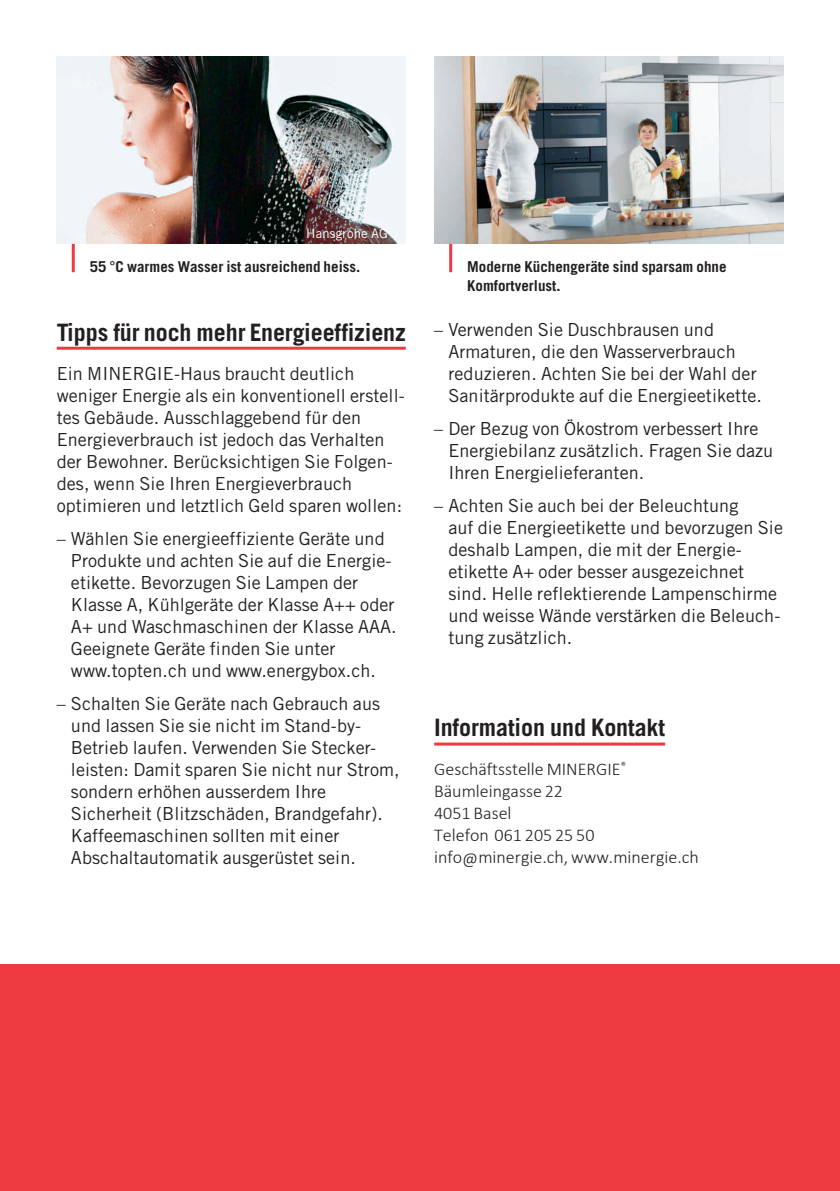
<style>
.page{position:relative;width:840px;height:1191px;background:#fff}
.page>*{position:absolute;margin:0;border:0;box-sizing:border-box;transform-origin:0 0}
.t1{font:700 24px "Trade Gothic LT Std";letter-spacing:-.005em;color:#231f20}
.t2{font:18px/22px "Trade Gothic LT Std";letter-spacing:.005em;color:#231f20}
.t3{font:300 18px/21.8px "Calibri";color:#231f20}
.t4{font:700 15px/19px "Trade Gothic LT Std";color:#231f20}
.t5{font:13px "Trade Gothic LT Std";letter-spacing:.015em;color:#fff}
</style>
<div class="page">
<div style="left:0;top:964px;width:839px;height:227px;background:#ee3a41"></div>
<img style="left:57px;top:57px;width:348px;height:187px">
<hr style="left:57px;top:347px;width:348px;height:3px;background:#ee3a41">
<img style="left:434px;top:57px;width:348px;height:187px">
<hr style="left:72px;top:244px;width:3px;height:28px;background:#ee3a41">
<hr style="left:449px;top:244px;width:3px;height:28px;background:#ee3a41">
<hr style="left:434px;top:742px;width:230px;height:3px;background:#ee3a41">
<p class="t5" style="left:306px;top:226px;width:83px">Hansgrohe AG</p>
<p class="t4" style="left:90px;top:257px;width:272px">55 °C warmes Wasser ist ausreichend heiss.</p>
<p class="t4" style="left:467px;top:257px;width:261px">Moderne Küchengeräte sind sparsam ohne<br>Komfortverlust.</p>
<p class="t2" style="left:448px;top:319px;width:315px;text-indent:-14px">– Verwenden Sie Duschbrausen und Armaturen, die den Wasserverbrauch reduzieren. Achten Sie bei der Wahl der Sanitärprodukte auf die Energieetikette.</p>
<p class="t2" style="left:448px;top:418px;width:326px;text-indent:-14px">– Der Bezug von Ökostrom verbessert Ihre<br>Energiebilanz zusätzlich. Fragen Sie dazu<br>Ihren Energielieferanten.</p>
<p class="t2" style="left:448px;top:494px;width:336px;text-indent:-14px">– Achten Sie auch bei der Beleuchtung<br>auf die Energieetikette und bevorzugen Sie deshalb Lampen, die mit der Energie&shy;etikette A+ oder besser ausgezeichnet sind. Helle reflektierende Lampenschirme und weisse Wände verstärken die Beleuch&shy;tung zusätzlich.</p>
<h1 class="t1" style="left:57px;top:317px;width:350px">Tipps für noch mehr Energieeffizienz</h1>
<p class="t2" style="left:57px;top:362px;width:349px">Ein MINERGIE-Haus braucht deutlich weniger Energie als ein konventionell erstell&shy;tes Gebäude. Ausschlaggebend für den Energieverbrauch ist jedoch das Verhalten der Bewohner. Berücksichtigen Sie Folgen&shy;des, wenn Sie Ihren Energieverbrauch optimieren und letztlich Geld sparen wollen:</p>
<p class="t2" style="left:71px;top:527px;width:327px;text-indent:-14px">– Wählen Sie energieeffiziente Geräte und Produkte und achten Sie auf die Energie&shy;etikette. Bevorzugen Sie Lampen der Klasse A, Kühlgeräte der Klasse A++ oder A+ und Waschmaschinen der Klasse AAA.<br>Geeignete Geräte finden Sie unter www.topten.ch und www.energybox.ch.</p>
<p class="t2" style="left:71px;top:692px;width:330px;text-indent:-14px">– Schalten Sie Geräte nach Gebrauch aus und lassen Sie sie nicht im Stand-by-Betrieb laufen. Verwenden Sie Stecker&shy;leisten: Damit sparen Sie nicht nur Strom, sondern erhöhen ausserdem Ihre Sicherheit (Blitzschäden, Brandgefahr).<br>Kaffeemaschinen sollten mit einer Abschaltautomatik ausgerüstet sein.</p>
<h1 class="t1" style="left:434px;top:713px;width:232px">Information und Kontakt</h1>
<p class="t3" style="left:434px;top:758px;width:266px">Geschäftsstelle MINERGIE<sup>®<br></sup>Bäumleingasse 22<br>4051 Basel<br>Telefon 061 205 25 50 info@minergie.ch, www.minergie.ch</p>
</div>
